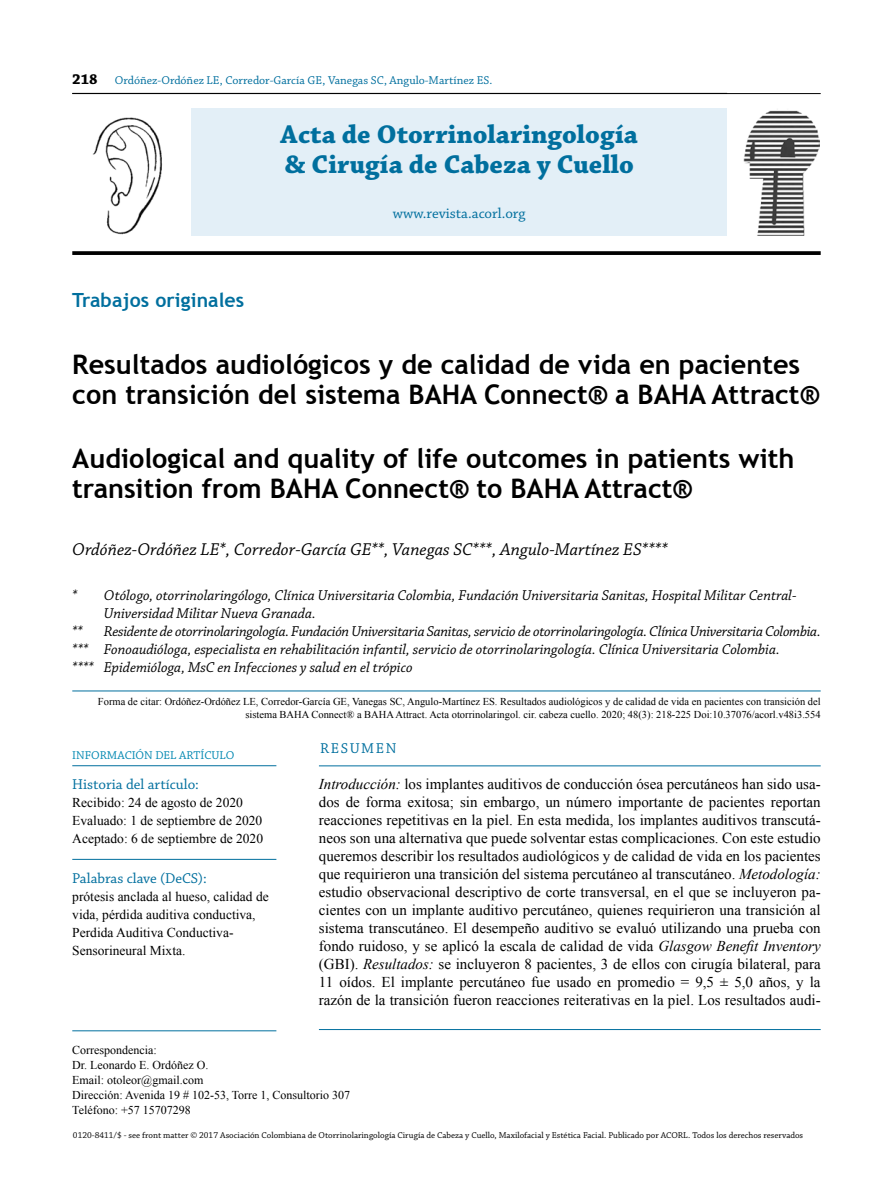
<style>
.page{position:relative;width:893px;height:1191px;background:#fff}
.page>*{position:absolute;margin:0;border:0;box-sizing:border-box;transform-origin:0 0}
.t1{font:700 27px/30px "Trebuchet MS";color:#000}
.t2{font:700 27px/30px "Chaparral Pro";color:#006f9e}
.t3{font:700 19.5px "Trebuchet MS";letter-spacing:.005em;color:#006f9e}
.t4{font:italic 18px "Chaparral Pro";color:#000}
.t5{font:15px/18px "Times New Roman";color:#000;text-align:justify}
.t6{font:italic 15px/18px "Chaparral Pro";color:#000}
.t7{font:15px "Chaparral Pro";color:#006f9e}
.t8{font:15px "Chaparral Pro";letter-spacing:.105em;color:#006f9e}
.t9{font:13.5px/18px "Times New Roman";color:#000}
.t10{font:12px/15px "Times New Roman";color:#000}
.t11{font:12px "Chaparral Pro";color:#006f9e}
.t12{font:12px "Chaparral Pro";color:#0087b1}
.t13{font:10.5px/13.5px "Times New Roman";color:#000;text-align:right}
.t14{font:9px "Chaparral Pro";color:#000}
.s1{font-weight:700;font-size:15px;color:#000}
.s2{font-style:italic}
</style>
<div class="page">
<hr style="left:72px;top:93px;width:749px;height:1px;background:#000">
<hr style="left:319px;top:765px;width:502px;height:1px;background:#006f9e">
<div style="left:191px;top:108px;width:536px;height:128px;background:#e3eff7"></div>
<img style="left:743px;top:110px;width:77px;height:125px">
<svg style="left:72px;top:251px;width:749px;height:4px;background:#0f0f0f"></svg>
<hr style="left:72px;top:765px;width:204px;height:1px;background:#006f9e">
<hr style="left:72px;top:859px;width:204px;height:1px;background:#006f9e">
<hr style="left:319px;top:1029px;width:502px;height:1px;background:#006f9e">
<hr style="left:72px;top:690px;width:749px;height:1px;background:#006f9e">
<hr style="left:72px;top:1030px;width:204px;height:1px;background:#006f9e">
<img style="left:92px;top:117px;width:70px;height:118px">
<p class="t11" style="left:72px;top:74px;width:422px"><span class="s1">218</span> Ordóñez-Ordóñez LE, Corredor-García GE, Vanegas SC, Angulo-Martínez ES.</p>
<h2 class="t3" style="left:72px;top:288px;width:174px">Trabajos originales</h2>
<h1 class="t2" style="left:281px;top:121px;width:359px">Acta de Otorrinolaringología &amp; Cirugía de Cabeza y Cuello</h1>
<p class="t7" style="left:393px;top:205px;width:134px">www.revista.acorl.org</p>
<h1 class="t1" style="left:72px;top:349px;width:748px">Resultados audiológicos y de calidad de vida en pacientes con transición del sistema BAHA Connect® a BAHA Attract®</h1>
<h1 class="t1" style="left:72px;top:443px;width:724px">Audiological and quality of life outcomes in patients with transition from BAHA Connect® to BAHA Attract®</h1>
<p class="t4" style="left:72px;top:539px;width:597px">Ordóñez-Ordóñez LE*, Corredor-García GE**, Vanegas SC***, Angulo-Martínez ES****</p>
<p class="t6" style="left:72px;top:586px;width:726px">* Otólogo, otorrinolaringólogo, Clínica Universitaria Colombia, Fundación Universitaria Sanitas, Hospital Militar Central-</p>
<p class="t6" style="left:104px;top:604px;width:213px">Universidad Militar Nueva Granada.</p>
<p class="t6" style="left:72px;top:622px;width:12px">**</p>
<p class="t6" style="left:72px;top:622px;width:750px;text-indent:32px">Residente de otorrinolaringología. Fundación Universitaria Sanitas, servicio de otorrinolaringología. Clínica Universitaria Colombia. *** Fonoaudióloga, especialista en rehabilitación infantil, servicio de otorrinolaringología. Clínica Universitaria Colombia.<br>**** Epidemióloga, MsC en Infecciones y salud en el trópico</p>
<p class="t13" style="left:98px;top:694px;width:724px">Forma de citar: Ordóñez-Ordóñez LE, Corredor-García GE, Vanegas SC, Angulo-Martínez ES. Resultados audiológicos y de calidad de vida en pacientes con transición del sistema BAHA Connect® a BAHA Attract. Acta otorrinolaringol. cir. cabeza cuello. 2020; 48(3): 218-225 Doi:10.37076/acorl.v48i3.554</p>
<p class="t12" style="left:72px;top:749px;width:164px">INFORMACIÓN DEL ARTÍCULO</p>
<p class="t7" style="left:72px;top:776px;width:128px">Historia del artículo:</p>
<p class="t9" style="left:72px;top:793px;width:192px">Recibido: 24 de agosto de 2020<br>Evaluado: 1 de septiembre de 2020<br>Aceptado: 6 de septiembre de 2020</p>
<p class="t7" style="left:72px;top:870px;width:136px">Palabras clave (DeCS):</p>
<p class="t9" style="left:72px;top:887px;width:198px">prótesis anclada al hueso, calidad de vida, pérdida auditiva conductiva,<br>Perdida Auditiva Conductiva-<br>Sensorineural Mixta.</p>
<p class="t8" style="left:320px;top:740px;width:78px">RESUMEN</p>
<p class="t5" style="left:319px;top:774px;width:503px"><span class="s2">Introducción:</span> los implantes auditivos de conducción ósea percutáneos han sido usa&shy;dos de forma exitosa; sin embargo, un número importante de pacientes reportan reacciones repetitivas en la piel. En esta medida, los implantes auditivos transcutá&shy;neos son una alternativa que puede solventar estas complicaciones. Con este estudio queremos describir los resultados audiológicos y de calidad de vida en los pacientes que requirieron una transición del sistema percutáneo al transcutáneo. <span class="s2">Metodología: </span>estudio observacional descriptivo de corte transversal, en el que se incluyeron pa&shy;cientes con un implante auditivo percutáneo, quienes requirieron una transición al sistema transcutáneo. El desempeño auditivo se evaluó utilizando una prueba con fondo ruidoso, y se aplicó la escala de calidad de vida <span class="s2">Glasgow Benefit Inventory </span>(GBI). <span class="s2">Resultados:</span> se incluyeron 8 pacientes, 3 de ellos con cirugía bilateral, para 11 oídos. El implante percutáneo fue usado en promedio = 9,5 ± 5,0 años, y la razón de la transición fueron reacciones reiterativas en la piel. Los resultados audi-</p>
<p class="t10" style="left:72px;top:1042px;width:280px">Correspondencia:<br>Dr. Leonardo E. Ordóñez O.<br>Email: otoleor@gmail.com<br>Dirección: Avenida 19 # 102-53, Torre 1, Consultorio 307<br>Teléfono: +57 15707298</p>
<p class="t14" style="left:73px;top:1130px;width:732px">0120-8411/$ - see front matter © 2017 Asociación Colombiana de Otorrinolaringología Cirugía de Cabeza y Cuello, Maxilofacial y Estética Facial. Publicado por ACORL. Todos los derechos reservados</p>
</div>
